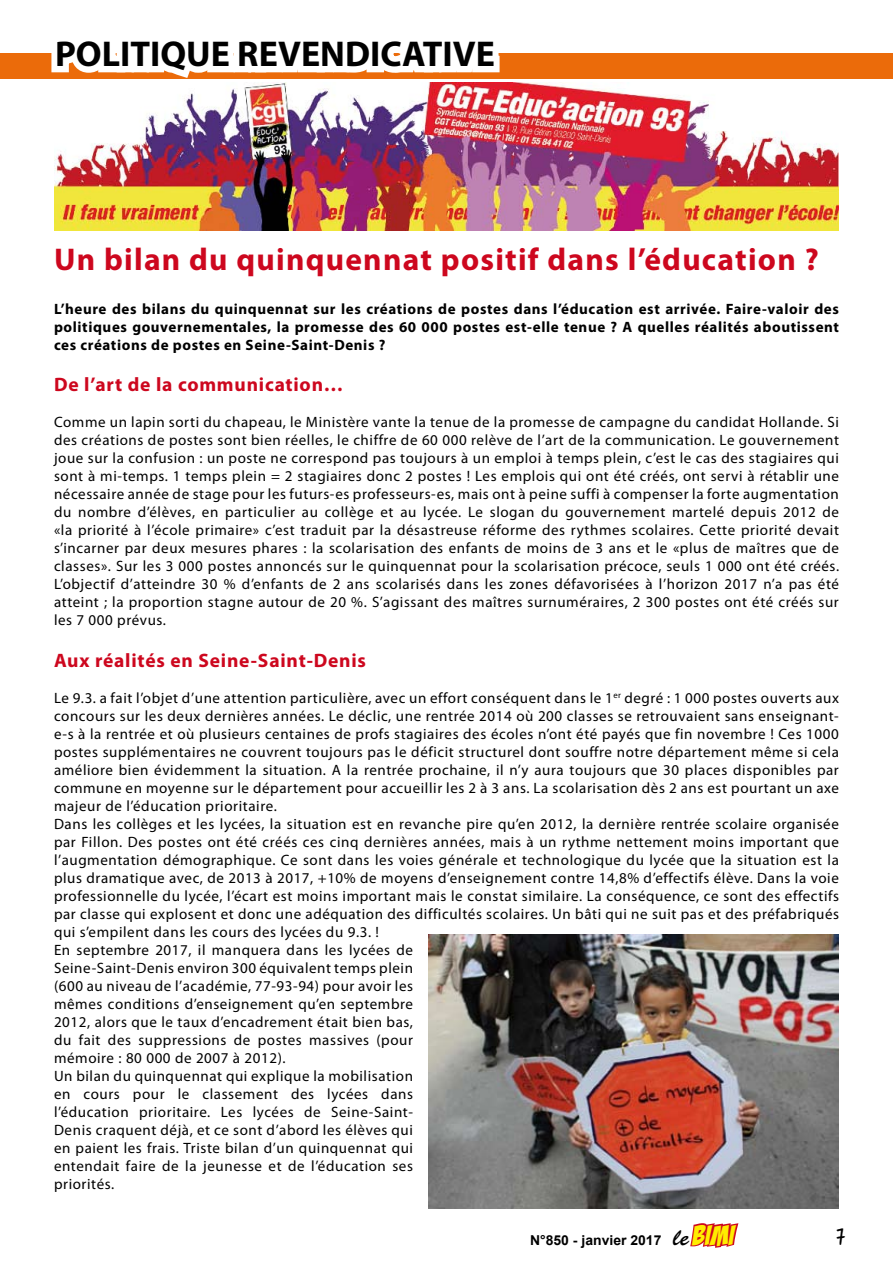
<style>
.page{position:relative;width:893px;height:1263px;background:#fff}
.page>*{position:absolute;margin:0;border:0;box-sizing:border-box;transform-origin:0 0}
.t1{font:700 36px "Myriad Pro";color:#000}
.t2{font:700 31.5px "Myriad Pro";letter-spacing:.04em;color:#cd071e}
.t3{font:27.3px "Bada Boom BB";color:#ffed00}
.t4{font:22.5px "Trash Hand";color:#000}
.t5{font:700 19.5px "Myriad Pro";letter-spacing:.04em;color:#cd071e}
.t6{font:15px/18px "Myriad Pro";letter-spacing:.04em;color:#000;text-align:justify}
.t7{font:700 15px/18px "Myriad Pro";letter-spacing:.04em;color:#000;text-align:justify}
.t8{font:700 13.65px "Arial";color:#000}
.s1{font-family:"Brush Script Std";font-size:24px;color:#000}
</style>
<div class="page">
<svg style="left:690px;top:1223px;width:49px;height:25px"></svg>
<div style="left:0;top:53px;width:893px;height:26px;background:#eb6b0a"></div>
<svg style="left:51px;top:53px;width:449px;height:25px"></svg>
<img style="left:54px;top:82px;width:785px;height:149px">
<img style="left:428px;top:934px;width:411px;height:275px">
<h1 class="t1" style="left:55px;top:31px;width:441px">POLITIQUE REVENDICATIVE</h1>
<h2 class="t2" style="left:54px;top:239px;width:766px">Un bilan du quinquennat positif dans l’éducation ?</h2>
<p class="t7" style="left:54px;top:299px;width:786px">L’heure des bilans du quinquennat sur les créations de postes dans l’éducation est arrivée. Faire-valoir des politiques gouvernementales, la promesse des 60 000 postes est-elle tenue ? A quelles réalités aboutissent ces créations de postes en Seine-Saint-Denis ?</p>
<h3 class="t5" style="left:54px;top:372px;width:291px">De l’art de la communication…</h3>
<p class="t6" style="left:54px;top:413px;width:787px">Comme un lapin sorti du chapeau, le Ministère vante la tenue de la promesse de campagne du candidat Hollande. Si des créations de postes sont bien réelles, le chiffre de 60 000 relève de l’art de la communication. Le gouvernement joue sur la confusion : un poste ne correspond pas toujours à un emploi à temps plein, c’est le cas des stagiaires qui sont à mi-temps. 1 temps plein = 2 stagiaires donc 2 postes ! Les emplois qui ont été créés, ont servi à rétablir une nécessaire année de stage pour les futurs-es professeurs-es, mais ont à peine suffi à compenser la forte augmentation du nombre d’élèves, en particulier au collège et au lycée. Le slogan du gouvernement martelé depuis 2012 de «la priorité à l’école primaire» c’est traduit par la désastreuse réforme des rythmes scolaires. Cette priorité devait s’incarner par deux mesures phares : la scolarisation des enfants de moins de 3 ans et le «plus de maîtres que de classes». Sur les 3 000 postes annoncés sur le quinquennat pour la scolarisation précoce, seuls 1 000 ont été créés.<br>L’objectif d’atteindre 30 % d’enfants de 2 ans scolarisés dans les zones défavorisées à l’horizon 2017 n’a pas été atteint ; la proportion stagne autour de 20 %. S’agissant des maîtres surnuméraires, 2 300 postes ont été créés sur les 7 000 prévus.</p>
<h3 class="t5" style="left:54px;top:647px;width:313px">Aux réalités en Seine-Saint-Denis</h3>
<p class="t6" style="left:54px;top:688px;width:786px;text-align:left">Le 9.3. a fait l’objet d’une attention particulière, avec un effort conséquent dans le 1<sup>er</sup> degré : 1 000 postes ouverts aux concours sur les deux dernières années. Le déclic, une rentrée 2014 où 200 classes se retrouvaient sans enseignant&shy;e-s à la rentrée et où plusieurs centaines de profs stagiaires des écoles n’ont été payés que fin novembre ! Ces 1000 postes supplémentaires ne couvrent toujours pas le déficit structurel dont souffre notre département même si cela améliore bien évidemment la situation. A la rentrée prochaine, il n’y aura toujours que 30 places disponibles par commune en moyenne sur le département pour accueillir les 2 à 3 ans. La scolarisation dès 2 ans est pourtant un axe majeur de l’éducation prioritaire.<br>Dans les collèges et les lycées, la situation est en revanche pire qu’en 2012, la dernière rentrée scolaire organisée par Fillon. Des postes ont été créés ces cinq dernières années, mais à un rythme nettement moins important que l’augmentation démographique. Ce sont dans les voies générale et technologique du lycée que la situation est la plus dramatique avec, de 2013 à 2017, +10% de moyens d’enseignement contre 14,8% d’effectifs élève. Dans la voie professionnelle du lycée, l’écart est moins important mais le constat similaire. La conséquence, ce sont des effectifs par classe qui explosent et donc une adéquation des difficultés scolaires. Un bâti qui ne suit pas et des préfabriqués qui s’empilent dans les cours des lycées du 9.3. !<br>En septembre 2017, il manquera dans les lycées de<br>Seine-Saint-Denis environ 300 équivalent temps plein<br>(600 au niveau de l’académie, 77-93-94) pour avoir les<br>mêmes conditions d’enseignement qu’en septembre<br>2012, alors que le taux d’encadrement était bien bas,<br>du fait des suppressions de postes massives (pour<br>mémoire : 80 000 de 2007 à 2012).<br>Un bilan du quinquennat qui explique la mobilisation<br>en cours pour le classement des lycées dans<br>l’éducation prioritaire. Les lycées de Seine-Saint-<br>Denis craquent déjà, et ce sont d’abord les élèves qui<br>en paient les frais. Triste bilan d’un quinquennat qui<br>entendait faire de la jeunesse et de l’éducation ses<br>priorités.</p>
<h3 class="t3" style="left:673px;top:1221px;width:63px"><span class="s1">le</span> BIMI</h3>
<p class="t8" style="left:530px;top:1231px;width:133px">N°850 - janvier 2017</p>
<h3 class="t4" style="left:837px;top:1223px;width:10px">7</h3>
</div>
